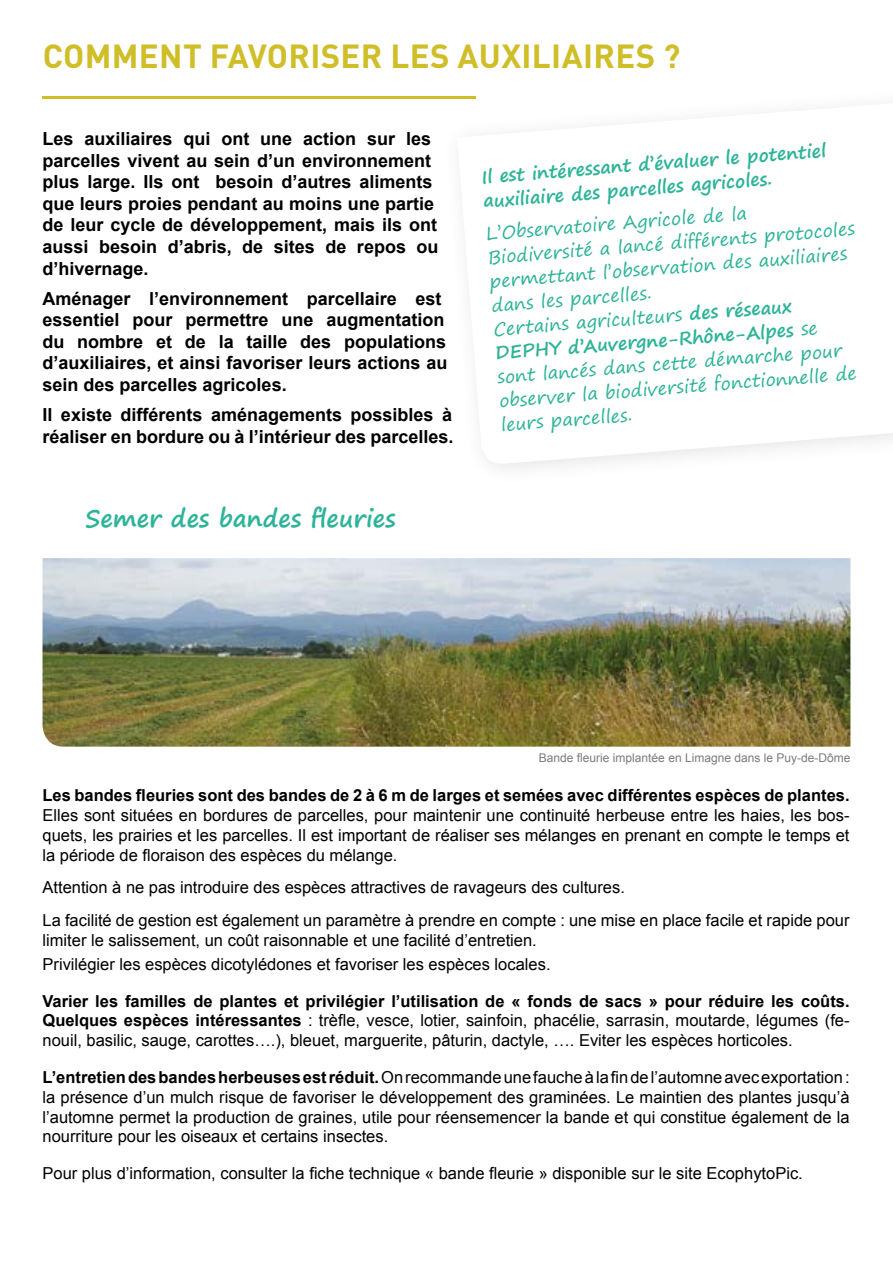
<style>
.page{position:relative;width:893px;height:1263px;background:#fff}
.page>*{position:absolute;margin:0;border:0;box-sizing:border-box;transform-origin:0 0}
.t1{font:700 33px "DIN Pro";letter-spacing:.01em;color:#d0be28}
.t2{font:700 24px "Segoe Print";color:#2db498}
.t3{font:700 18px/21.6px "Arial";color:#000}
.t4{font:18px/24px "Segoe Print";color:#2db498}
.t5{font:700 18px/24.2px "Segoe Print";color:#2db498}
.t6{font:16.5px/19.8px "Arial";color:#000;text-align:justify}
.t7{font:700 16.5px "Arial";color:#000}
.t8{font:12px "Arial";color:#7c7b7b}
.s1{font-weight:700}
</style>
<div class="page">
<img style="left:43px;top:558px;width:807px;height:189px">
<svg style="left:489px;top:433px;width:404px;height:32px"></svg>
<hr style="left:43px;top:96px;width:433px;height:3px;background:#d0be28">
<h1 class="t1" style="left:43px;top:28px;width:639px">COMMENT FAVORISER LES AUXILIAIRES ?</h1>
<p class="t3" style="left:43px;top:128px;width:398px">Les auxiliaires qui ont une action sur les parcelles vivent au sein d’un environnement plus large. Ils ont besoin d’autres aliments que leurs proies pendant au moins une partie de leur cycle de développement, mais ils ont aussi besoin d’abris, de sites de repos ou d’hivernage.</p>
<p class="t3" style="left:43px;top:288px;width:407px">Aménager l’environnement parcellaire est essentiel pour permettre une augmentation du nombre et de la taille des populations d’auxiliaires, et ainsi favoriser leurs actions au sein des parcelles agricoles.</p>
<p class="t3" style="left:43px;top:405px;width:412px">Il existe différents aménagements possibles à réaliser en bordure ou à l’intérieur des parcelles.</p>
<h2 class="t2" style="left:85px;top:496px;width:312px">Semer des bandes fleuries</h2>
<p class="t5" style="left:481px;top:163px;width:347px;rotate:-4deg">Il est intéressant d’évaluer le potentiel auxiliaire des parcelles agricoles.</p>
<p class="t4" style="left:485px;top:220px;width:370px;rotate:-4deg">L’Observatoire Agricole de la Biodiversité a lancé différents protocoles permettant l’observation des auxiliaires dans les parcelles.<br>Certains agriculteurs <span class="s1">des réseaux DEPHY d’Auvergne-Rhône-Alpes</span> se<br>sont lancés dans cette démarche pour observer la biodiversité fonctionnelle de leurs parcelles.</p>
<p class="t8" style="left:539px;top:750px;width:313px">Bande fleurie implantée en Limagne dans le Puy-de-Dôme</p>
<p class="t7" style="left:43px;top:784px;width:809px">Les bandes fleuries sont des bandes de 2 à 6 m de larges et semées avec différentes espèces de plantes.</p>
<p class="t6" style="left:43px;top:806px;width:808px">Elles sont situées en bordures de parcelles, pour maintenir une continuité herbeuse entre les haies, les bos&shy;quets, les prairies et les parcelles. Il est important de réaliser ses mélanges en prenant en compte le temps et la période de floraison des espèces du mélange.</p>
<p class="t6" style="left:43px;top:871px;width:809px;line-height:32.5px">Attention à ne pas introduire des espèces attractives de ravageurs des cultures.<br>La facilité de gestion est également un paramètre à prendre en compte : une mise en place facile et rapide pour</p>
<p class="t6" style="left:43px;top:928px;width:510px;line-height:24px">limiter le salissement, un coût raisonnable et une facilité d’entretien.<br>Privilégier les espèces dicotylédones et favoriser les espèces locales.</p>
<p class="t6" style="left:43px;top:991px;width:809px"><span class="s1">Varier les familles de plantes et privilégier l’utilisation de « fonds de sacs » pour réduire les coûts.<br>Quelques espèces intéressantes</span> : trèfle, vesce, lotier, sainfoin, phacélie, sarrasin, moutarde, légumes (fe&shy;nouil, basilic, sauge, carottes….), bleuet, marguerite, pâturin, dactyle, …. Eviter les espèces horticoles.</p>
<p class="t6" style="left:43px;top:1067px;width:809px"><span class="s1">L’entretien des bandes herbeuses est réduit.</span> On recommande une fauche à la fin de l’automne avec exportation : la présence d’un mulch risque de favoriser le développement des graminées. Le maintien des plantes jusqu’à l’automne permet la production de graines, utile pour réensemencer la bande et qui constitue également de la nourriture pour les oiseaux et certains insectes.</p>
<p class="t6" style="left:43px;top:1164px;width:762px">Pour plus d’information, consulter la fiche technique « bande fleurie » disponible sur le site EcophytoPic.</p>
</div>
